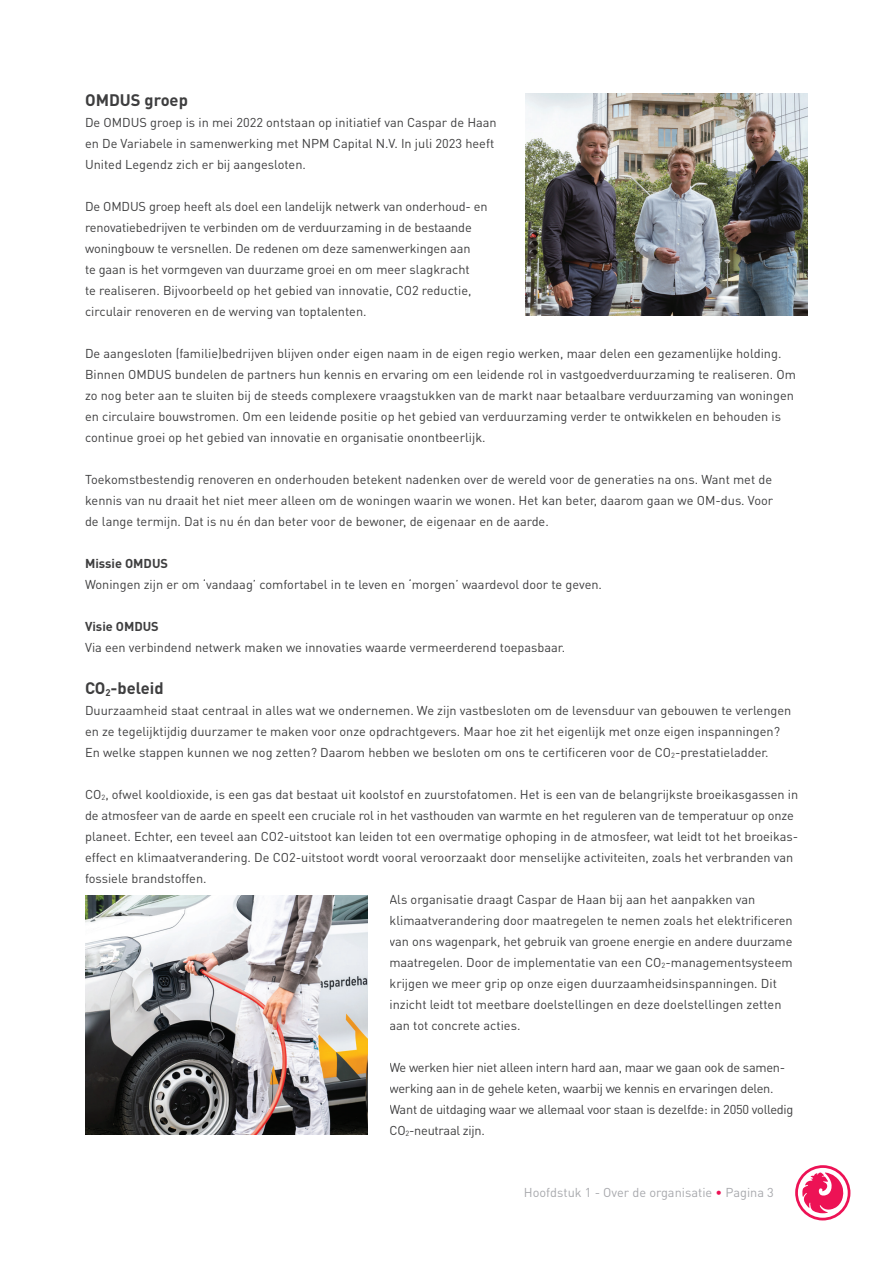
<style>
.page{position:relative;width:893px;height:1263px;background:#fff}
.page>*{position:absolute;margin:0;border:0;box-sizing:border-box;transform-origin:0 0}
.t1{font:700 16.5px "DIN Pro";color:#3e3e3f}
.t2{font:12.75px/21px "DIN Pro";color:#3e3e3f}
.t3{font:12.75px/21px "DIN Pro";letter-spacing:-.02em;color:#3e3e3f}
.t4{font:12.75px "DIN Pro";color:#a8a9ad}
.t5{font:700 12.75px "DIN Pro";color:#3e3e3f}
.s1{color:#ed1255}
</style>
<div class="page">
<svg style="left:795px;top:1165px;width:56px;height:56px"></svg>
<img style="left:85px;top:895px;width:282px;height:240px">
<img style="left:526px;top:94px;width:282px;height:222px">
<p class="t1" style="left:85px;top:89px;width:104px">OMDUS groep</p>
<p class="t2" style="left:85px;top:111px;width:413px">De OMDUS groep is in mei 2022 ontstaan op initiatief van Caspar de Haan en De Variabele in samenwerking met NPM Capital N.V. In juli 2023 heeft<br>United Legendz zich er bij aangesloten.</p>
<p class="t2" style="left:85px;top:195px;width:404px">De OMDUS groep heeft als doel een landelijk netwerk van onderhoud- en renovatiebedrijven te verbinden om de verduurzaming in de bestaande woningbouw te versnellen. De redenen om deze samenwerkingen aan<br>te gaan is het vormgeven van duurzame groei en om meer slagkracht<br>te realiseren. Bijvoorbeeld op het gebied van innovatie, CO2 reductie, circulair renoveren en de werving van toptalenten.</p>
<p class="t2" style="left:85px;top:342px;width:712px">De aangesloten (familie)bedrijven blijven onder eigen naam in de eigen regio werken, maar delen een gezamenlijke holding.<br>Binnen OMDUS bundelen de partners hun kennis en ervaring om een leidende rol in vastgoedverduurzaming te realiseren. Om zo nog beter aan te sluiten bij de steeds complexere vraagstukken van de markt naar betaalbare verduurzaming van woningen en circulaire bouwstromen. Om een leidende positie op het gebied van verduurzaming verder te ontwikkelen en behouden is continue groei op het gebied van innovatie en organisatie onontbeerlijk.</p>
<p class="t2" style="left:85px;top:468px;width:690px;text-align:justify">Toekomstbestendig renoveren en onderhouden betekent nadenken over de wereld voor de generaties na ons. Want met de kennis van nu draait het niet meer alleen om de woningen waarin we wonen. Het kan beter, daarom gaan we OM-dus. Voor de lange termijn. Dat is nu én dan beter voor de bewoner, de eigenaar en de aarde.</p>
<p class="t5" style="left:85px;top:554px;width:85px">Missie OMDUS</p>
<p class="t2" style="left:85px;top:573px;width:518px">Woningen zijn er om ‘vandaag’ comfortabel in te leven en ‘morgen’ waardevol door te geven.</p>
<p class="t5" style="left:85px;top:617px;width:75px">Visie OMDUS</p>
<p class="t2" style="left:85px;top:636px;width:482px">Via een verbindend netwerk maken we innovaties waarde vermeerderend toepasbaar.</p>
<p class="t1" style="left:85px;top:677px;width:80px">CO<sub>2</sub>-beleid</p>
<p class="t2" style="left:85px;top:699px;width:708px">Duurzaamheid staat centraal in alles wat we ondernemen. We zijn vastbesloten om de levensduur van gebouwen te verlengen en ze tegelijktijdig duurzamer te maken voor onze opdrachtgevers. Maar hoe zit het eigenlijk met onze eigen inspanningen?<br>En welke stappen kunnen we nog zetten? Daarom hebben we besloten om ons te certificeren voor de CO<sub>2</sub>-prestatieladder.</p>
<p class="t2" style="left:85px;top:783px;width:715px">CO<sub>2</sub>, ofwel kooldioxide, is een gas dat bestaat uit koolstof en zuurstofatomen. Het is een van de belangrijkste broeikasgassen in</p>
<p class="t2" style="left:85px;top:804px;width:710px">de atmosfeer van de aarde en speelt een cruciale rol in het vasthouden van warmte en het reguleren van de temperatuur op onze</p>
<p class="t2" style="left:85px;top:825px;width:715px">planeet. Echter, een teveel aan CO2-uitstoot kan leiden tot een overmatige ophoping in de atmosfeer, wat leidt tot het broeikas-</p>
<p class="t2" style="left:85px;top:846px;width:710px">effect en klimaatverandering. De CO2-uitstoot wordt vooral veroorzaakt door menselijke activiteiten, zoals het verbranden van</p>
<p class="t2" style="left:85px;top:867px;width:123px">fossiele brandstoffen.</p>
<p class="t2" style="left:389px;top:888px;width:367px">Als organisatie draagt Caspar de Haan bij aan het aanpakken van</p>
<p class="t2" style="left:389px;top:909px;width:405px">klimaatverandering door maatregelen te nemen zoals het elektrificeren</p>
<p class="t2" style="left:389px;top:930px;width:404px">van ons wagenpark, het gebruik van groene energie en andere duurzame</p>
<p class="t2" style="left:389px;top:951px;width:405px">maatregelen. Door de implementatie van een CO<sub>2</sub>-managementsysteem</p>
<p class="t2" style="left:389px;top:972px;width:389px">krijgen we meer grip op onze eigen duurzaamheidsinspanningen. Dit</p>
<p class="t2" style="left:389px;top:993px;width:393px">inzicht leidt tot meetbare doelstellingen en deze doelstellingen zetten</p>
<p class="t2" style="left:389px;top:1014px;width:132px">aan tot concrete acties.</p>
<p class="t3" style="left:389px;top:1056px;width:405px">We werken hier niet alleen intern hard aan, maar we gaan ook de samen&shy;werking aan in de gehele keten, waarbij we kennis en ervaringen delen.<br>Want de uitdaging waar we allemaal voor staan is dezelfde: in 2050 volledig CO<sub>2</sub>-neutraal zijn.</p>
<p class="t4" style="left:524px;top:1184px;width:251px">Hoofdstuk 1 - Over de organisatie <span class="s1">•</span> Pagina 3</p>
</div>
